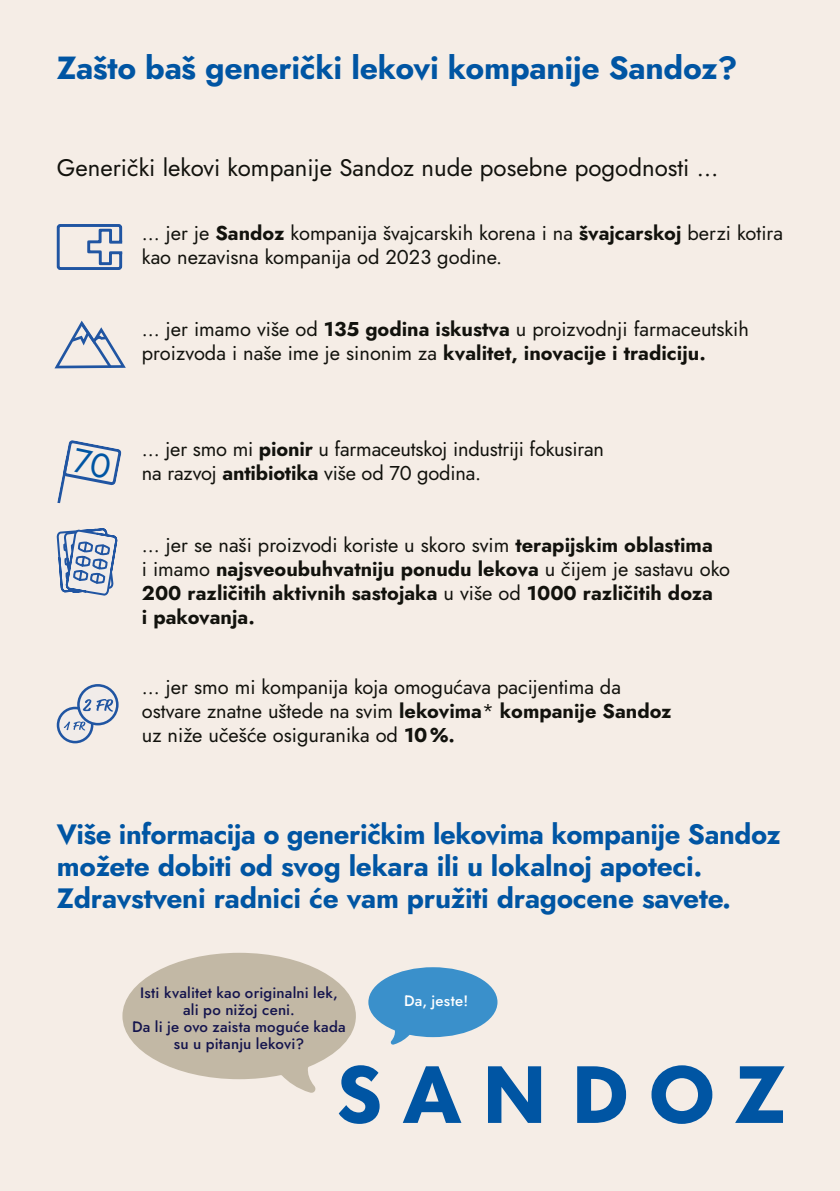
<style>
.page{position:relative;width:840px;height:1191px;background:#fff}
.page>*{position:absolute;margin:0;border:0;box-sizing:border-box;transform-origin:0 0}
.t1{font:700 32px "Jost";letter-spacing:-.01em;color:#0055a3}
.t2{font:700 28px/32px "Jost";letter-spacing:-.01em;color:#0055a3}
.t3{font:24px "Jost";color:#12120d}
.t4{font:20px/24px "Jost";color:#12120d}
.t5{font:700 20px/24px "Jost";color:#12120d}
.t6{font:500 15px/17px "Jost";letter-spacing:.015em;color:#14144d;text-align:center}
.t7{font:500 15px "Jost";letter-spacing:.015em;color:#fff}
.s1{font-weight:700}
.s2{font-weight:400}
</style>
<div class="page">
<div style="left:0;top:0;width:839px;height:1191px;background:#f5ede6"></div>
<svg style="left:57px;top:224px;width:65px;height:46px"></svg>
<svg style="left:54px;top:321px;width:72px;height:47px"></svg>
<svg style="left:57px;top:528px;width:60px;height:67px"></svg>
<div style="left:58px;top:708px;width:34px;height:34px;background:#f1ece9;border-radius:50%"></div>
<div style="left:57px;top:706px;width:36px;height:37px;border:3px solid #2055a2;border-radius:50%"></div>
<svg style="left:64px;top:721px;width:21px;height:9px"></svg>
<div style="left:78px;top:685px;width:39px;height:39px;background:#f1ece9;border-radius:50%"></div>
<div style="left:77px;top:684px;width:41px;height:41px;border:3px solid #2055a2;border-radius:50%"></div>
<svg style="left:83px;top:699px;width:30px;height:12px"></svg>
<svg style="left:122px;top:952px;width:662px;height:171px"></svg>
<svg style="left:57px;top:440px;width:65px;height:64px"></svg>
<h1 class="t1" style="left:57px;top:46px;width:682px">Zašto baš generički lekovi kompanije Sandoz?</h1>
<p class="t3" style="left:57px;top:151px;width:662px">Generički lekovi kompanije Sandoz nude posebne pogodnosti …</p>
<p class="t4" style="left:142px;top:221px;width:642px">… jer je <span class="s1">Sandoz</span> kompanija švajcarskih korena i na <span class="s1">švajcarskoj</span> berzi kotira kao nezavisna kompanija od 2023 godine.</p>
<p class="t4" style="left:142px;top:317px;width:608px">... jer imamo više od <span class="s1">135 godina iskustva</span> u proizvodnji farmaceutskih proizvoda i naše ime je sinonim za <span class="s1">kvalitet, inovacije i tradiciju.</span></p>
<p class="t4" style="left:142px;top:437px;width:463px">… jer smo mi <span class="s1">pionir</span> u farmaceutskoj industriji fokusiran na razvoj <span class="s1">antibiotika</span> više od 70 godina.</p>
<p class="t5" style="left:142px;top:533px;width:589px"><span class="s2">… jer se naši proizvodi koriste u skoro svim</span> terapijskim oblastima<br><span class="s2">i imamo</span> najsveoubuhvatniju ponudu lekova <span class="s2">u čijem je sastavu oko </span>200 različitih aktivnih sastojaka <span class="s2">u više od</span> 1000 različitih doza<br>i pakovanja.</p>
<p class="t4" style="left:142px;top:675px;width:531px">... jer smo mi kompanija koja omogućava pacijentima da ostvare znatne uštede na svim <span class="s1">lekovima</span>* <span class="s1">kompanije Sandoz </span>uz niže učešće osiguranika od <span class="s1">10%.</span></p>
<h2 class="t2" style="left:57px;top:818px;width:725px">Više informacija o generičkim lekovima kompanije Sandoz možete dobiti od svog lekara ili u lokalnoj apoteci.<br>Zdravstveni radnici će vam pružiti dragocene savete.</h2>
<p class="t6" style="left:132px;top:984px;width:215px">Isti kvalitet kao originalni lek, ali po nižoj ceni.<br>Da li je ovo zaista moguće kada su u pitanju lekovi?</p>
<p class="t7" style="left:404px;top:991px;width:65px">Da, jeste!</p>
</div>
